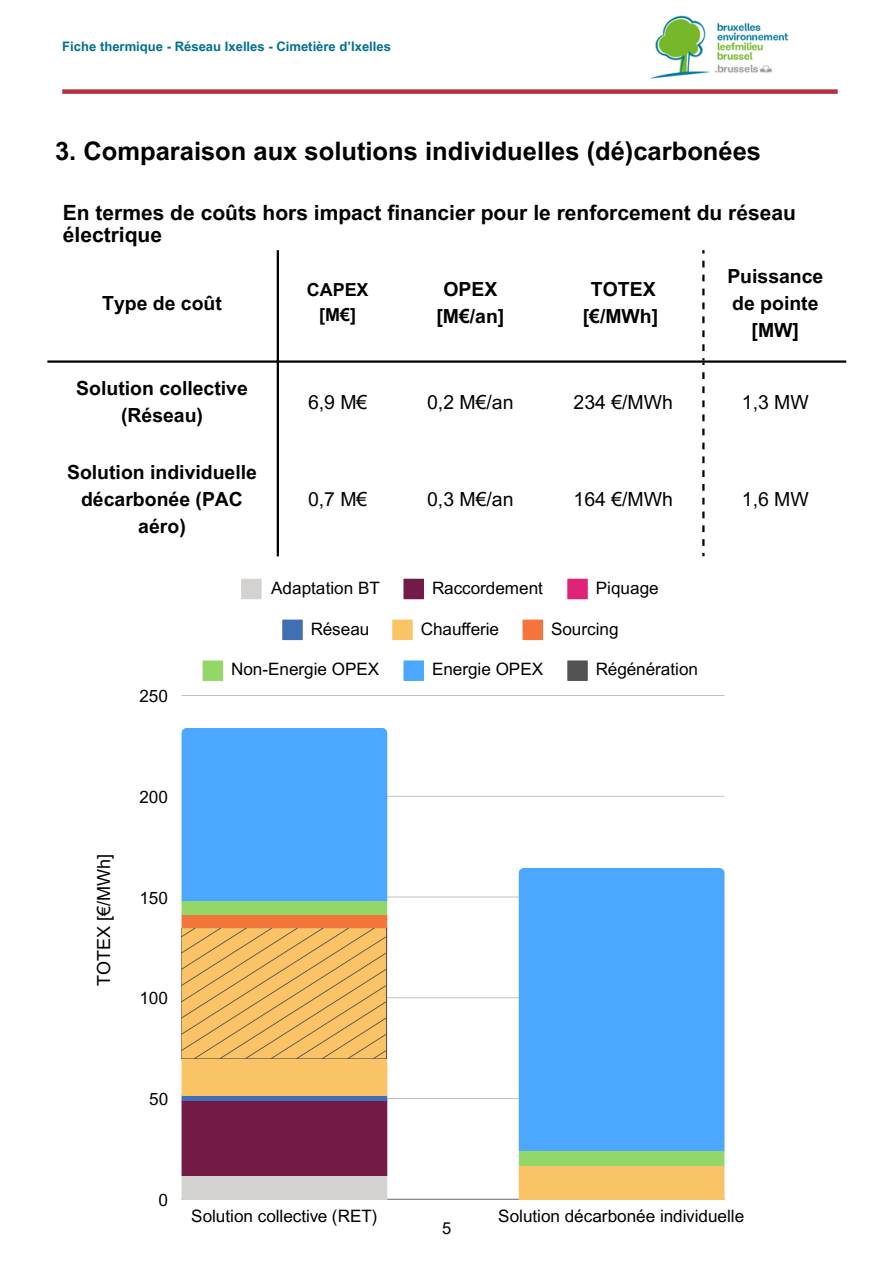
<style>
.page{position:relative;width:894px;height:1264px;background:#fff}
.page>*{position:absolute;margin:0;border:0;box-sizing:border-box;transform-origin:0 0}
.t1{font:700 25.5px "Arial MT Pro";color:#000}
.t2{font:700 21px/21.3px "Arial MT Pro";color:#000}
.t3{font:700 19.35px/27px "Arial MT Pro";color:#000;text-align:center}
.t4{font:19.35px "Arial MT Pro";color:#000}
.t5{font:18px "Arial MT Pro";color:#000}
.t6{font:700 17.85px/24.8px "Arial MT Pro";color:#000;text-align:center}
.t7{font:17.1px "Arial MT Pro";color:#000}
.t8{font:16.5px "Arial MT Pro";color:#000}
.t9{font:700 13.05px "Arial MT Pro";color:#006f90}
</style>
<div class="page">
<img style="left:650px;top:16px;width:139px;height:63px">
<div style="left:62px;top:89px;width:775px;height:5px;background:#b5303d"></div>
<hr style="left:276px;top:250px;width:3px;height:306px;background:#000">
<hr style="left:47px;top:360px;width:799px;height:3px;background:#000">
<svg style="left:702px;top:261px;width:2px;height:6px"></svg>
<svg style="left:702px;top:275px;width:2px;height:6px"></svg>
<svg style="left:702px;top:288px;width:2px;height:7px"></svg>
<svg style="left:702px;top:302px;width:2px;height:7px"></svg>
<svg style="left:702px;top:316px;width:2px;height:7px"></svg>
<svg style="left:702px;top:330px;width:2px;height:7px"></svg>
<svg style="left:702px;top:344px;width:2px;height:7px"></svg>
<svg style="left:702px;top:358px;width:2px;height:7px"></svg>
<svg style="left:702px;top:372px;width:2px;height:7px"></svg>
<svg style="left:702px;top:386px;width:2px;height:7px"></svg>
<svg style="left:702px;top:400px;width:2px;height:7px"></svg>
<svg style="left:702px;top:414px;width:2px;height:7px"></svg>
<svg style="left:702px;top:428px;width:2px;height:7px"></svg>
<svg style="left:702px;top:442px;width:2px;height:7px"></svg>
<svg style="left:702px;top:456px;width:2px;height:7px"></svg>
<svg style="left:702px;top:470px;width:2px;height:7px"></svg>
<svg style="left:702px;top:484px;width:2px;height:7px"></svg>
<svg style="left:702px;top:498px;width:2px;height:6px"></svg>
<svg style="left:702px;top:511px;width:2px;height:7px"></svg>
<svg style="left:702px;top:525px;width:2px;height:7px"></svg>
<svg style="left:702px;top:539px;width:2px;height:7px"></svg>
<svg style="left:241px;top:578px;width:20px;height:21px"></svg>
<svg style="left:403px;top:578px;width:21px;height:21px"></svg>
<svg style="left:567px;top:578px;width:20px;height:21px"></svg>
<svg style="left:282px;top:619px;width:21px;height:21px"></svg>
<svg style="left:392px;top:619px;width:20px;height:21px"></svg>
<svg style="left:522px;top:619px;width:21px;height:21px"></svg>
<svg style="left:202px;top:660px;width:21px;height:21px"></svg>
<svg style="left:403px;top:660px;width:21px;height:21px"></svg>
<svg style="left:567px;top:660px;width:20px;height:21px"></svg>
<hr style="left:181px;top:1198px;width:543px;height:1px;background:#d3d2d1">
<hr style="left:181px;top:1098px;width:543px;height:1px;background:#c0c0c0">
<hr style="left:181px;top:997px;width:543px;height:1px;background:#d0d0d0">
<hr style="left:181px;top:896px;width:543px;height:1px;background:#e0e0e0">
<hr style="left:181px;top:796px;width:543px;height:1px;background:#cfcfcf">
<hr style="left:181px;top:695px;width:543px;height:1px;background:#c0c0c0">
<svg style="left:518px;top:1150px;width:206px;height:49px"></svg>
<div style="left:518px;top:868px;width:206px;height:282px;background:#4ba7ff"></div>
<svg style="left:181px;top:728px;width:206px;height:470px"></svg>
<p class="t9" style="left:62px;top:41px;width:330px">Fiche thermique - Réseau Ixelles - Cimetière d’Ixelles</p>
<p class="t1" style="left:55px;top:141px;width:707px">3. Comparaison aux solutions individuelles (dé)carbonées</p>
<p class="t2" style="left:63px;top:205px;width:734px">En termes de coûts hors impact financier pour le renforcement du réseau électrique</p>
<p class="t3" style="left:102px;top:292px;width:121px">Type de coût</p>
<p class="t3" style="left:76px;top:377px;width:173px">Solution collective (Réseau)</p>
<p class="t3" style="left:67px;top:461px;width:191px">Solution individuelle décarbonée (PAC aéro)</p>
<p class="t6" style="left:307px;top:280px;width:63px">CAPEX [M€]</p>
<p class="t3" style="left:436px;top:278px;width:69px">OPEX [M€/an]</p>
<h1 class="t3" style="left:582px;top:278px;width:77px">TOTEX [€/MWh]</h1>
<h2 class="t3" style="left:727px;top:265px;width:98px">Puissance de pointe [MW]</h2>
<p class="t4" style="left:308px;top:395px;width:61px">6,9 M€</p>
<p class="t4" style="left:427px;top:395px;width:88px">0,2 M€/an</p>
<p class="t4" style="left:573px;top:395px;width:101px">234 €/MWh</p>
<p class="t4" style="left:741px;top:395px;width:68px">1,3 MW</p>
<p class="t4" style="left:308px;top:491px;width:61px">0,7 M€</p>
<p class="t4" style="left:427px;top:491px;width:88px">0,3 M€/an</p>
<p class="t4" style="left:573px;top:491px;width:101px">164 €/MWh</p>
<p class="t4" style="left:741px;top:491px;width:68px">1,6 MW</p>
<p class="t7" style="left:139px;top:689px;width:30px">250</p>
<p class="t5" style="left:97px;top:986px;width:134px;rotate:-90deg">TOTEX [€/MWh]</p>
<p class="t7" style="left:139px;top:790px;width:30px">200</p>
<p class="t7" style="left:139px;top:891px;width:30px">150</p>
<p class="t7" style="left:139px;top:991px;width:30px">100</p>
<p class="t7" style="left:149px;top:1092px;width:20px">50</p>
<p class="t7" style="left:271px;top:581px;width:110px">Adaptation BT</p>
<p class="t7" style="left:432px;top:581px;width:112px">Raccordement</p>
<p class="t7" style="left:595px;top:581px;width:64px">Piquage</p>
<p class="t7" style="left:310px;top:622px;width:60px">Réseau</p>
<p class="t7" style="left:420px;top:622px;width:80px">Chaufferie</p>
<p class="t7" style="left:551px;top:622px;width:69px">Sourcing</p>
<p class="t7" style="left:231px;top:663px;width:150px">Non-Energie OPEX</p>
<p class="t7" style="left:432px;top:663px;width:113px">Energie OPEX</p>
<p class="t7" style="left:595px;top:663px;width:104px">Régénération</p>
<p class="t7" style="left:158px;top:1193px;width:11px">0</p>
<p class="t7" style="left:191px;top:1209px;width:188px">Solution collective (RET)</p>
<p class="t7" style="left:498px;top:1209px;width:247px">Solution décarbonée individuelle</p>
<p class="t8" style="left:442px;top:1222px;width:11px">5</p>
</div>
